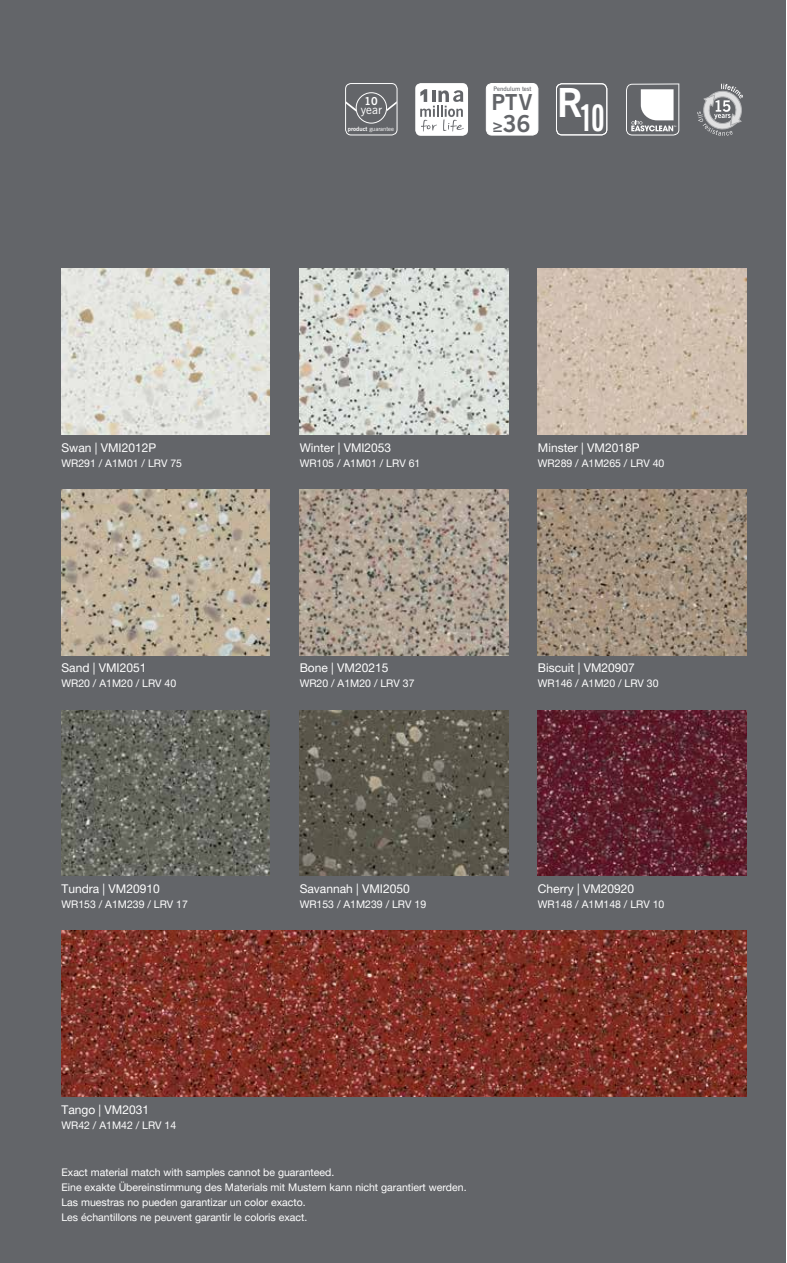
<style>
.page{position:relative;width:787px;height:1263px;background:#fff}
.page>*{position:absolute;margin:0;border:0;box-sizing:border-box;transform-origin:0 0}
.t1{font:700 23.4px "News Gothic BT";color:#636569}
.t2{font:700 22.05px "News Gothic BT";color:#636569}
.t3{font:12px "Helvetica Neue LT Pro";color:#fff}
.t4{font:11.85px "News Gothic BT";color:#fff}
.t5{font:700 10.95px "News Gothic BT";color:#fff}
.t6{font:10.5px/15px "Helvetica Neue LT Pro";color:#fff}
.t7{font:600 6.15px "News Gothic BT";color:#636569}
.t8{font:6px "News Gothic BT";color:#fff}
.s1{font-weight:700}
.s2{font-family:"Myriad Pro";font-size:17.55px}
.s3{font-stretch:extra-condensed;font-size:36.45px;color:#fff}
</style>
<div class="page">
<div style="left:0;top:0;width:786px;height:1263px;background:#636569"></div>
<svg style="left:345px;top:83px;width:52px;height:52px"></svg>
<svg style="left:697px;top:84px;width:46px;height:52px"></svg>
<div style="left:486px;top:84px;width:52px;height:51px;background:#fff;border-radius:6px"></div>
<div style="left:486px;top:83px;width:52px;height:53px;border:1px solid #fff;border-radius:6px"></div>
<div style="left:415px;top:83px;width:53px;height:53px;background:#fff;border-radius:6px"></div>
<svg style="left:420px;top:89px;width:44px;height:42px"></svg>
<svg style="left:626px;top:83px;width:53px;height:52px"></svg>
<svg style="left:556px;top:83px;width:51px;height:52px"></svg>
<img style="left:61px;top:710px;width:209px;height:166px">
<img style="left:61px;top:269px;width:209px;height:166px">
<img style="left:300px;top:269px;width:208px;height:166px">
<img style="left:538px;top:269px;width:208px;height:166px">
<img style="left:61px;top:489px;width:209px;height:166px">
<img style="left:300px;top:489px;width:208px;height:166px">
<img style="left:538px;top:489px;width:208px;height:166px">
<img style="left:300px;top:710px;width:208px;height:166px">
<img style="left:538px;top:710px;width:208px;height:166px">
<img style="left:61px;top:930px;width:685px;height:166px">
<p class="t5" style="left:364px;top:95px;width:15px">10</p>
<p class="t4" style="left:361px;top:103px;width:22px">year</p>
<p class="t8" style="left:348px;top:125px;width:48px"><span class="s1">product</span> guarantee</p>
<p class="t7" style="left:493px;top:85px;width:40px">Pendulum test</p>
<h2 class="t2" style="left:491px;top:88px;width:42px">PTV</h2>
<h1 class="t1" style="left:492px;top:109px;width:114px"><span class="s2">≥</span>36 <sup>R</sup><span class="s3">10</span></h1>
<p class="t3" style="left:61px;top:440px;width:96px">Swan | VMI2012P</p>
<p class="t6" style="left:61px;top:455px;width:122px">WR291 / A1M01 / LRV 75</p>
<p class="t3" style="left:61px;top:661px;width:86px">Sand | VMI2051</p>
<p class="t6" style="left:61px;top:676px;width:116px">WR20 / A1M20 / LRV 40</p>
<p class="t3" style="left:300px;top:440px;width:93px">Winter | VMI2053</p>
<p class="t6" style="left:300px;top:455px;width:122px">WR105 / A1M01 / LRV 61</p>
<p class="t3" style="left:300px;top:661px;width:90px">Bone | VM20215</p>
<p class="t6" style="left:300px;top:676px;width:116px">WR20 / A1M20 / LRV 37</p>
<p class="t3" style="left:538px;top:440px;width:103px">Minster | VM2018P</p>
<p class="t6" style="left:538px;top:455px;width:128px">WR289 / A1M265 / LRV 40</p>
<p class="t3" style="left:538px;top:661px;width:98px">Biscuit | VM20907</p>
<p class="t6" style="left:538px;top:676px;width:122px">WR146 / A1M20 / LRV 30</p>
<p class="t3" style="left:61px;top:881px;width:100px">Tundra | VM20910</p>
<p class="t6" style="left:61px;top:896px;width:128px">WR153 / A1M239 / LRV 17</p>
<p class="t3" style="left:300px;top:881px;width:112px">Savannah | VMI2050</p>
<p class="t6" style="left:300px;top:896px;width:128px">WR153 / A1M239 / LRV 19</p>
<p class="t3" style="left:538px;top:881px;width:98px">Cherry | VM20920</p>
<p class="t6" style="left:538px;top:896px;width:128px">WR148 / A1M148 / LRV 10</p>
<p class="t3" style="left:61px;top:1102px;width:89px">Tango | VM2031</p>
<p class="t6" style="left:61px;top:1117px;width:116px">WR42 / A1M42 / LRV 14</p>
<p class="t6" style="left:61px;top:1165px;width:406px">Exact material match with samples cannot be guaranteed.<br>Eine exakte Übereinstimmung des Materials mit Mustern kann nicht garantiert werden.<br>Las muestras no pueden garantizar un color exacto.<br>Les échantillons ne peuvent garantir le coloris exact.</p>
</div>
